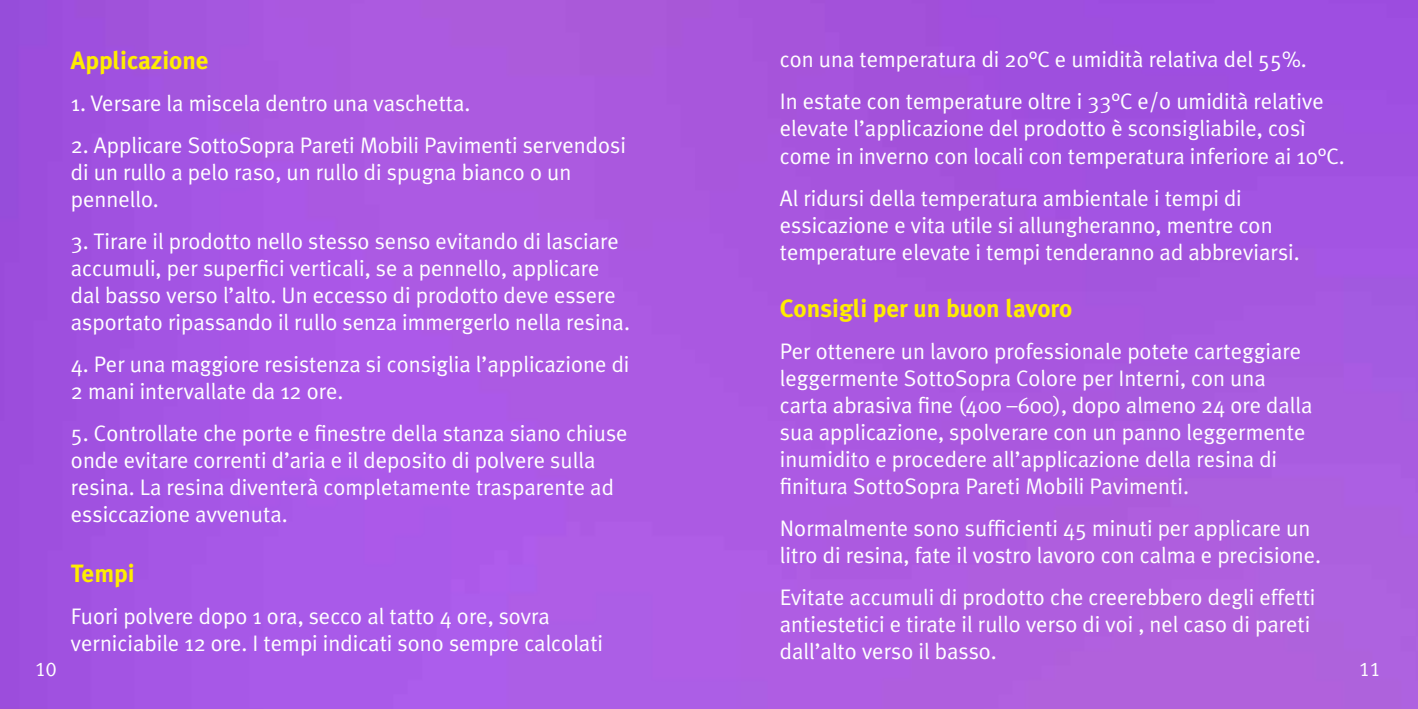
<style>
.page{position:relative;width:1418px;height:709px;background:#fff}
.page>*{position:absolute;margin:0;border:0;box-sizing:border-box;transform-origin:0 0}
.t1{font:700 25px "Meta Plus";color:#ffed00}
.t2{font:22.5px/27px "Meta Plus Normal";color:#fff}
.t3{font:20px "Meta Plus Normal Caps";color:#fff}
</style>
<div class="page">
<div style="left:0;top:0;width:1417px;height:709px;background:#a958e0"></div>
<p class="t1" style="left:71px;top:46px;width:139px">Applicazione</p>
<p class="t2" style="left:71px;top:89px;width:401px">1. Versare la miscela dentro una vaschetta.</p>
<p class="t2" style="left:71px;top:131px;width:556px">2. Applicare SottoSopra Pareti Mobili Pavimenti servendosi di un rullo a pelo raso, un rullo di spugna bianco o un pennello.</p>
<p class="t2" style="left:71px;top:227px;width:560px">3. Tirare il prodotto nello stesso senso evitando di lasciare accumuli, per superfici verticali, se a pennello, applicare dal basso verso l’alto. Un eccesso di prodotto deve essere asportato ripassando il rullo senza immergerlo nella resina.</p>
<p class="t2" style="left:71px;top:350px;width:560px">4. Per una maggiore resistenza si consiglia l’applicazione di<br>2 mani intervallate da 12 ore.</p>
<p class="t2" style="left:71px;top:419px;width:558px">5. Controllate che porte e finestre della stanza siano chiuse onde evitare correnti d’aria e il deposito di polvere sulla resina. La resina diventerà completamente trasparente ad essiccazione avvenuta.</p>
<p class="t1" style="left:71px;top:559px;width:65px">Tempi</p>
<p class="t2" style="left:71px;top:602px;width:534px">Fuori polvere dopo 1 ora, secco al tatto 4 ore, sovra verniciabile 12 ore. I tempi indicati sono sempre calcolati</p>
<p class="t2" style="left:780px;top:38px;width:545px;line-height:42px">con una temperatura di 20°C e umidità relativa del 55%.<br>In estate con temperature oltre i 33°C e/o umidità relative</p>
<p class="t2" style="left:780px;top:115px;width:566px">elevate l’applicazione del prodotto è sconsigliabile, così come in inverno con locali con temperatura inferiore ai 10°C.</p>
<p class="t2" style="left:780px;top:184px;width:521px">Al ridursi della temperatura ambientale i tempi di essicazione e vita utile si allungheranno, mentre con temperature elevate i tempi tenderanno ad abbreviarsi.</p>
<p class="t1" style="left:780px;top:293px;width:294px">Consigli per un buon lavoro</p>
<p class="t2" style="left:780px;top:337px;width:534px">Per ottenere un lavoro professionale potete carteggiare leggermente SottoSopra Colore per Interni, con una carta abrasiva fine (400 –600), dopo almeno 24 ore dalla sua applicazione, spolverare con un panno leggermente inumidito e procedere all’applicazione della resina di finitura SottoSopra Pareti Mobili Pavimenti.</p>
<p class="t2" style="left:780px;top:514px;width:542px">Normalmente sono sufficienti 45 minuti per applicare un litro di resina, fate il vostro lavoro con calma e precisione.</p>
<p class="t2" style="left:780px;top:583px;width:537px">Evitate accumuli di prodotto che creerebbero degli effetti antiestetici e tirate il rullo verso di voi , nel caso di pareti dall’alto verso il basso.</p>
<p class="t3" style="left:35px;top:657px;width:23px">10</p>
<p class="t3" style="left:1359px;top:657px;width:23px">11</p>
</div>
